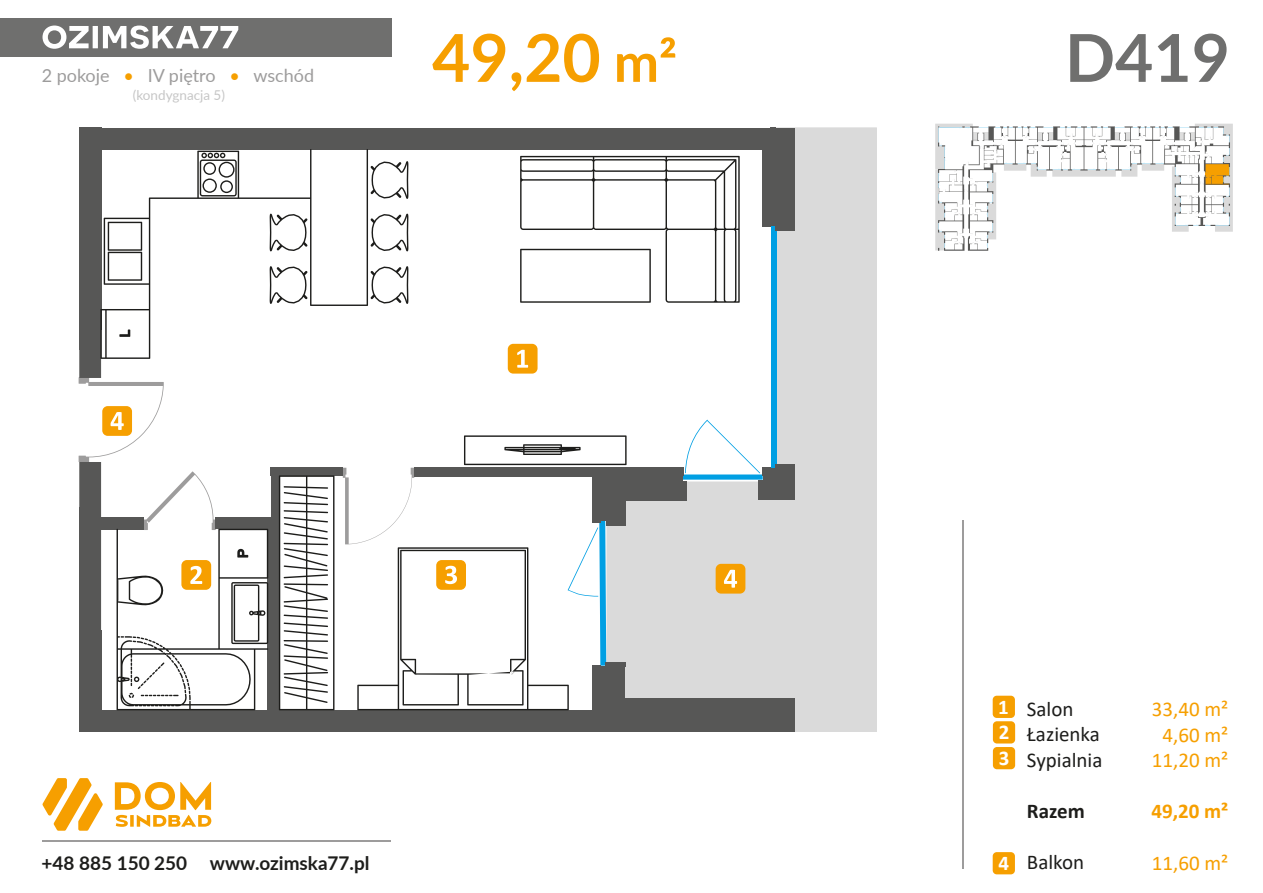
<style>
.page{position:relative;width:1263px;height:893px;background:#fff}
.page>*{position:absolute;margin:0;border:0;box-sizing:border-box;transform-origin:0 0}
.t1{font:700 66px "Lato";color:#f69f00}
.t2{font:700 66px "Lato";color:#6f6f6e}
.t3{font:21px/25.7px "Calibri";color:#1d1d1b}
.t4{font:21px/25.7px "Calibri";color:#f69f00;text-align:center}
.t5{font:700 21px "Calibri";color:#f69f00}
.t6{font:700 21px "Calibri";color:#1d1d1b}
.t7{font:700 21px/25.7px "Calibri";color:#fff;text-align:justify}
.t8{font:700 18.9px "Lato";color:#1d1d1b}
.t9{font:18px "Lato";color:#9d9c9c}
.t10{font:18px "Lato";color:#f69f00}
.t11{font:13.5px "Lato";color:#c6c6c6}
.s1{font-size:54px}
</style>
<div class="page">
<hr style="left:43px;top:840px;width:348px;height:2px;background:#9d9c9c">
<svg style="left:42px;top:778px;width:169px;height:53px"></svg>
<div style="left:776px;top:700px;width:100px;height:32px;background:#dadada"></div>
<div style="left:607px;top:482px;width:269px;height:218px;background:#dadada"></div>
<div style="left:774px;top:128px;width:102px;height:383px;background:#dadada"></div>
<div style="left:771px;top:226px;width:5px;height:243px;background:#009fe3"></div>
<svg style="left:740px;top:452px;width:23px;height:28px"></svg>
<div style="left:775px;top:128px;width:20px;height:102px;background:#575756"></div>
<div style="left:762px;top:150px;width:8px;height:77px;background:#575756"></div>
<div style="left:770px;top:128px;width:6px;height:98px;background:#575756"></div>
<div style="left:592px;top:128px;width:180px;height:22px;background:#575756"></div>
<div style="left:79px;top:128px;width:513px;height:22px;background:#575756"></div>
<div style="left:89px;top:150px;width:12px;height:179px;background:#575756"></div>
<div style="left:759px;top:481px;width:36px;height:19px;background:#575756"></div>
<div style="left:775px;top:464px;width:20px;height:17px;background:#575756"></div>
<div style="left:762px;top:467px;width:8px;height:9px;background:#575756"></div>
<div style="left:763px;top:469px;width:15px;height:13px;background:#575756"></div>
<div style="left:89px;top:630px;width:12px;height:101px;background:#575756"></div>
<div style="left:79px;top:710px;width:704px;height:21px;background:#575756"></div>
<div style="left:624px;top:698px;width:171px;height:13px;background:#575756"></div>
<div style="left:776px;top:710px;width:19px;height:21px;background:#575756"></div>
<div style="left:79px;top:128px;width:13px;height:209px;background:#575756"></div>
<div style="left:79px;top:623px;width:16px;height:108px;background:#575756"></div>
<svg style="left:100px;top:149px;width:640px;height:561px"></svg>
<div style="left:508px;top:344px;width:29px;height:30px;background:#f69f00;border-radius:5px"></div>
<svg style="left:517px;top:350px;width:11px;height:18px"></svg>
<div style="left:436px;top:560px;width:30px;height:30px;background:#f69f00;border-radius:5px"></div>
<svg style="left:445px;top:566px;width:12px;height:18px"></svg>
<svg style="left:79px;top:328px;width:137px;height:303px"></svg>
<div style="left:0;top:18px;width:391px;height:39px;background:#6f6f6e"></div>
<svg style="left:43px;top:26px;width:195px;height:23px"></svg>
<div style="left:993px;top:696px;width:22px;height:22px;background:#f69f00;border-radius:4px"></div>
<div style="left:993px;top:721px;width:22px;height:22px;background:#f69f00;border-radius:4px"></div>
<div style="left:993px;top:747px;width:22px;height:22px;background:#f69f00;border-radius:4px"></div>
<div style="left:993px;top:852px;width:22px;height:22px;background:#f69f00;border-radius:4px"></div>
<div style="left:716px;top:564px;width:29px;height:30px;background:#f69f00;border-radius:5px"></div>
<svg style="left:724px;top:570px;width:13px;height:18px"></svg>
<hr style="left:962px;top:520px;width:1px;height:348px;background:#9d9c9c">
<svg style="left:935px;top:124px;width:298px;height:127px"></svg>
<p class="t9" style="left:42px;top:62px;width:70px">2 pokoje</p>
<p class="t9" style="left:148px;top:62px;width:69px">IV piętro</p>
<p class="t9" style="left:253px;top:62px;width:62px">wschód</p>
<p class="t10" style="left:123px;top:62px;width:12px">•</p>
<p class="t10" style="left:229px;top:62px;width:12px">•</p>
<p class="t11" style="left:133px;top:85px;width:94px">(kondygnacja 5)</p>
<h1 class="t1" style="left:432px;top:9px;width:246px">49,20 <span class="s1">m²</span></h1>
<p class="t8" style="left:42px;top:849px;width:329px">+48 885 150 250 www.ozimska77.pl</p>
<h1 class="t2" style="left:1065px;top:9px;width:166px">D419</h1>
<p class="t7" style="left:998px;top:693px;width:13px">1<br>2<br>3</p>
<p class="t7" style="left:998px;top:850px;width:12px">4</p>
<p class="t3" style="left:1027px;top:695px;width:77px">Salon<br>Łazienka<br>Sypialnia</p>
<p class="t6" style="left:1027px;top:796px;width:59px">Razem</p>
<p class="t3" style="left:1027px;top:849px;width:59px">Balkon</p>
<p class="t4" style="left:1152px;top:695px;width:78px">33,40 m²<br>4,60 m²<br>11,20 m²</p>
<p class="t5" style="left:1151px;top:797px;width:78px">49,20 m²</p>
<p class="t4" style="left:1152px;top:849px;width:78px">11,60 m²</p>
</div>
